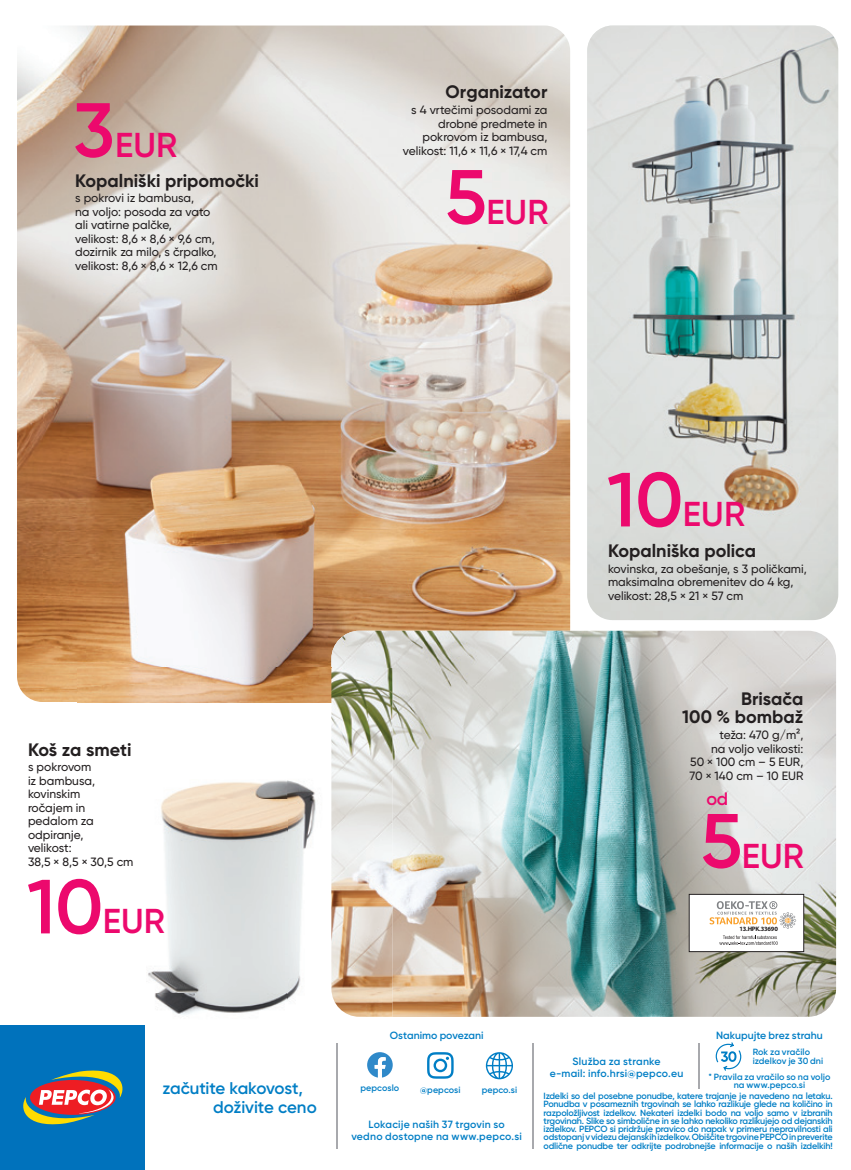
<style>
.page{position:relative;width:851px;height:1170px;background:#fff}
.page>*{position:absolute;margin:0;border:0;box-sizing:border-box;transform-origin:0 0}
.t1{font:600 34.5px "Gilroy";letter-spacing:.005em;color:#ec096d}
.t2{font:700 18px/18px "Gilroy";color:#231f20;text-align:right}
.t3{font:600 18px "Gilroy";color:#ec096d}
.t4{font:600 16.95px/19px "Gilroy";letter-spacing:-.01em;color:#007ec5}
.t5{font:500 12px/13.5px "Gilroy";color:#231f20}
.t6{font:600 10.5px/12px "Gilroy";letter-spacing:.015em;color:#007ec5;text-align:center}
.t7{font:600 9px/8.2px "Gilroy";color:#007ec5;text-align:center}
.t8{font:700 6.45px "Myriad Pro";letter-spacing:-.03em;color:#231f20}
.s1{font-size:76.5px}
</style>
<div class="page">
<img style="left:17px;top:26px;width:553px;height:676px">
<img style="left:587px;top:26px;width:251px;height:594px">
<img style="left:331px;top:630px;width:505px;height:386px">
<img style="left:78px;top:702px;width:253px;height:313px">
<img style="left:353px;top:1016px;width:39px;height:62px">
<img style="left:78px;top:668px;width:253px;height:34px">
<img style="left:331px;top:668px;width:61px;height:348px">
<div style="left:689px;top:894px;width:114px;height:57px;background:#fff"></div>
<div style="left:688px;top:893px;width:116px;height:58px;border:1px solid #231f20"></div>
<svg style="left:719px;top:935px;width:58px;height:10px"></svg>
<svg style="left:709px;top:901px;width:87px;height:27px"></svg>
<div style="left:0;top:1025px;width:145px;height:144px;background:#0072bc"></div>
<svg style="left:23px;top:1070px;width:100px;height:55px"></svg>
<hr style="left:336px;top:1043px;width:2px;height:105px;background:#a8a9ad">
<hr style="left:532px;top:1043px;width:2px;height:105px;background:#a8a9ad">
<hr style="left:698px;top:1043px;width:1px;height:45px;background:#a8a9ad">
<svg style="left:715px;top:1042px;width:26px;height:28px"></svg>
<svg style="left:427px;top:1052px;width:26px;height:26px"></svg>
<svg style="left:367px;top:1052px;width:25px;height:25px"></svg>
<svg style="left:486px;top:1052px;width:27px;height:27px"></svg>
<h1 class="t1" style="left:73px;top:123px;width:105px"><span class="s1">3</span>EUR</h1>
<h2 class="t2" style="left:75px;top:171px;width:185px">Kopalniški pripomočki</h2>
<h3 class="t5" style="left:75px;top:191px;width:144px">s pokrovi iz bambusa,<br>na voljo: posoda za vato ali vatirne palčke, velikost: 8,6 × 8,6 × 9,6 cm, dozirnik za milo, s črpalko, velikost: 8,6 × 8,6 × 12,6 cm</h3>
<h2 class="t2" style="left:28px;top:740px;width:105px">Koš za smeti</h2>
<h3 class="t5" style="left:28px;top:760px;width:107px">s pokrovom<br>iz bambusa, kovinskim<br>ročajem in pedalom za odpiranje,<br>velikost:<br>38,5 × 8,5 × 30,5 cm</h3>
<h1 class="t1" style="left:27px;top:899px;width:139px"><span class="s1">10</span>EUR</h1>
<h2 class="t2" style="left:445px;top:83px;width:103px">Organizator</h2>
<h3 class="t5" style="left:403px;top:103px;width:146px;text-align:right">s 4 vrtečimi posodami za drobne predmete in pokrovom iz bambusa, velikost: 11,6 × 11,6 × 17,4 cm</h3>
<h1 class="t1" style="left:445px;top:190px;width:105px"><span class="s1">5</span>EUR</h1>
<h1 class="t1" style="left:607px;top:493px;width:139px"><span class="s1">10</span>EUR</h1>
<h2 class="t2" style="left:608px;top:541px;width:150px">Kopalniška polica</h2>
<h3 class="t5" style="left:608px;top:561px;width:200px">kovinska, za obešanje, s 3 poličkami, maksimalna obremenitev do 4 kg, velikost: 28,5 × 21 × 57 cm</h3>
<h2 class="t2" style="left:682px;top:690px;width:123px">Brisača<br>100 % bombaž</h2>
<h3 class="t5" style="left:689px;top:728px;width:115px;text-align:right">teža: 470 g/m2,<br>na voljo velikosti:<br>50 × 100 cm – 5 EUR,<br>70 × 140 cm – 10 EUR</h3>
<h2 class="t3" style="left:706px;top:787px;width:23px">od</h2>
<h1 class="t1" style="left:700px;top:834px;width:105px"><span class="s1">5</span>EUR</h1>
<p class="t8" style="left:739px;top:924px;width:40px">13.HPK.33690</p>
<p class="t6" style="left:390px;top:1028px;width:95px">Ostanimo povezani</p>
<p class="t6" style="left:716px;top:1028px;width:108px">Nakupujte brez strahu</p>
<p class="t7" style="left:708px;top:1072px;width:123px">* Pravila za vračilo so na voljo na www.pepco.si</p>
<p class="t7" style="left:752px;top:1046px;width:72px;line-height:9px;text-align:left">Rok za vračilo izdelkov je 30 dni</p>
<p class="t6" style="left:549px;top:1054px;width:135px">Služba za stranke<br>e-mail: info.hrsi@pepco.eu</p>
<h3 class="t4" style="left:213px;top:1078px;width:105px;text-indent:-51px">začutite kakovost, doživite ceno</h3>
<p class="t7" style="left:543px;top:1091px;width:290px;text-align:justify">Izdelki so del posebne ponudbe, katere trajanje je navedeno na letaku.<br>Ponudba v posameznih trgovinah se lahko razlikuje glede na količino in razpoložljivost izdelkov. Nekateri izdelki bodo na voljo samo v izbranih trgovinah. Slike so simbolične in se lahko nekoliko razlikujejo od dejanskih izdelkov. PEPCO si pridržuje pravico do napak v primeru nepravilnosti ali odstopanj v videzu dejanskih izdelkov. Obiščite trgovine PEPCO in preverite odlične ponudbe ter odkrijte podrobnejše informacije o naših izdelkih!</p>
<p class="t7" style="left:360px;top:1083px;width:40px">pepcoslo</p>
<p class="t7" style="left:420px;top:1085px;width:42px">@pepcosi</p>
<p class="t7" style="left:481px;top:1085px;width:37px">pepco.si</p>
<p class="t6" style="left:351px;top:1117px;width:172px">Lokacije naših 37 trgovin so<br>vedno dostopne na www.pepco.si</p>
</div>
